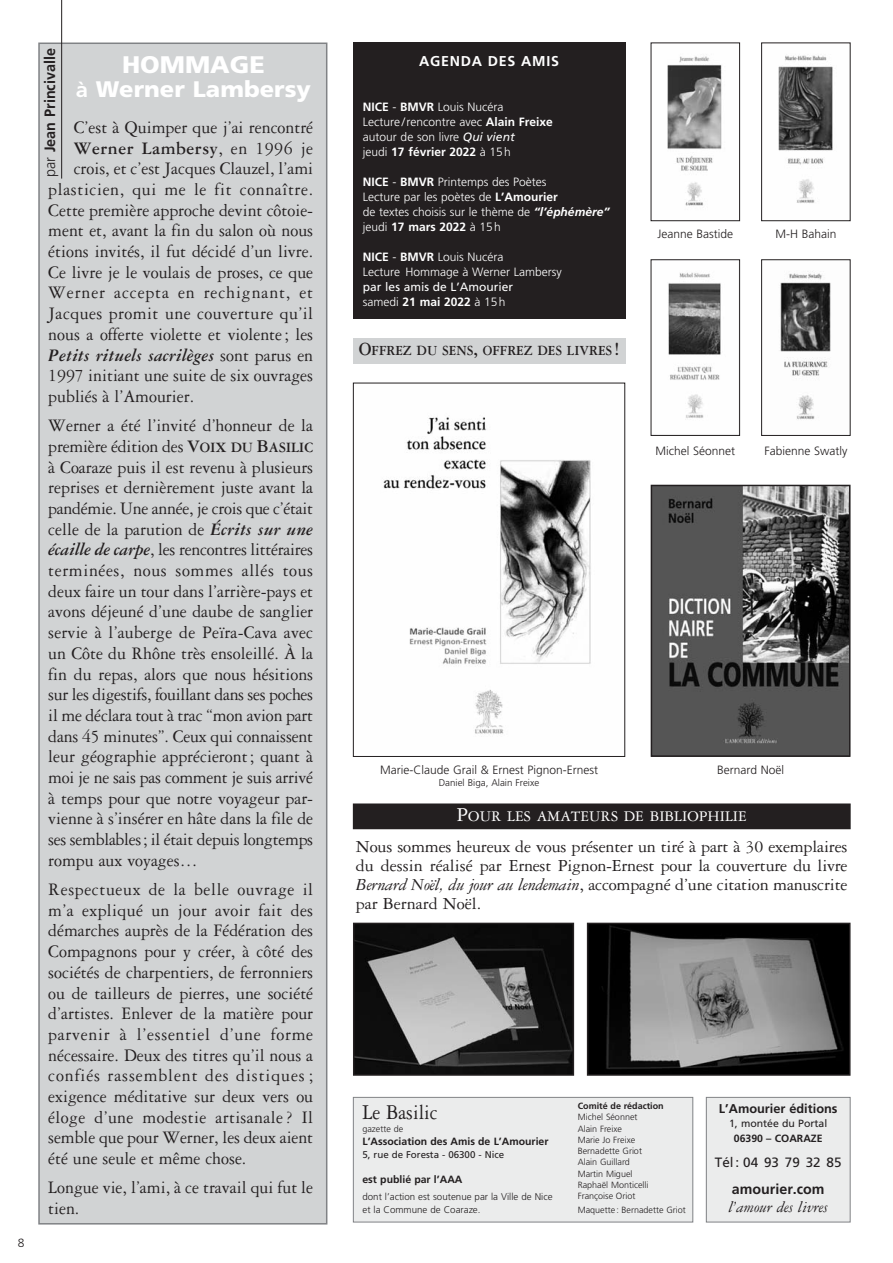
<style>
.page{position:relative;width:893px;height:1263px;background:#fff}
.page>*{position:absolute;margin:0;border:0;box-sizing:border-box;transform-origin:0 0}
.t1{font:900 24px "Frutiger";color:#fff;scale:1.05 1}
.t2{font:900 22.5px "Frutiger";color:#fff;scale:1.05 1}
.t3{font:22.5px "Garamond Three";color:#231f20;scale:.9 1}
.t4{font:18.75px/20.7px "Garamond Three";color:#231f20;text-align:justify;scale:.95 1}
.t5{font:italic 700 18.75px "Garamond Three";color:#231f20;scale:.95 1}
.t6{font:18.75px "Garamond Three";letter-spacing:.035em;color:#231f20;scale:.95 1}
.t7{font:18.75px "Garamond Three";letter-spacing:.025em;color:#231f20;scale:.95 1}
.t8{font:18.75px "Garamond Three";letter-spacing:.05em;color:#231f20;scale:.95 1}
.t9{font:700 18.75px "Garamond Three";letter-spacing:.03em;color:#231f20;scale:.95 1}
.t10{font:18px/19.2px "Garamond Three";letter-spacing:-.01em;color:#231f20;text-align:justify}
.t11{font:italic 16.5px "Garamond Three";color:#231f20}
.t12{font:15.75px "Garamond Three";color:#fff}
.t13{font:700 15px "Frutiger";letter-spacing:.005em;color:#231f20;scale:.96 1}
.t14{font:700 14.85px "Garamond Three";color:#231f20;scale:.9 1}
.t15{font:700 14.25px "Frutiger";letter-spacing:.05em;color:#fff}
.t16{font:700 14.25px "Frutiger";color:#231f20}
.t17{font:13.5px "Frutiger";color:#231f20}
.t18{font:700 12.75px "Frutiger";color:#231f20}
.t19{font:300 12px/15px "Frutiger";color:#fff}
.t20{font:300 12px "Frutiger";color:#231f20}
.t21{font:12px/15px "Frutiger";color:#fff}
.t22{font:700 10.5px "Frutiger";color:#231f20}
.t23{font:10.5px "Frutiger";color:#231f20}
.t24{font:300 9.75px/12.8px "Frutiger";color:#231f20}
.t25{font:9.75px "Frutiger";color:#231f20}
.t26{font:300 9px/11.2px "Frutiger";color:#231f20}
.t27{font:700 9px "Frutiger";color:#231f20}
.s1{font-weight:300}
.s2{font-weight:700;font-size:21px}
.s3{font-weight:700}
.s4{font-weight:400;font-style:italic}
.s5{font-weight:700;font-style:italic}
.s6{font-weight:400}
.s7{font-weight:400;font-style:normal}
.s8{font-weight:700;font-size:15.15px}
.s9{font-size:19.8px}
.s10{font-size:21px}
.s11{font-style:italic}
</style>
<div class="page">
<div style="left:40px;top:44px;width:286px;height:1179px;background:#d1d3d4"></div>
<div style="left:38px;top:43px;width:289px;height:1182px;border:2px solid #808285"></div>
<div style="left:354px;top:1098px;width:338px;height:124px;background:#ebecec"></div>
<div style="left:353px;top:1097px;width:340px;height:125px;border:1px solid #808285"></div>
<div style="left:353px;top:338px;width:272px;height:26px;background:#d1d3d4"></div>
<div style="left:354px;top:804px;width:496px;height:24px;background:#231f20"></div>
<div style="left:353px;top:804px;width:497px;height:25px;border:1px solid #231f20"></div>
<div style="left:707px;top:1098px;width:143px;height:124px;background:#ebecec"></div>
<div style="left:706px;top:1097px;width:144px;height:125px;border:1px solid #808285"></div>
<img style="left:356px;top:926px;width:215px;height:147px">
<div style="left:353px;top:923px;width:221px;height:153px;border:2px solid #231f20"></div>
<img style="left:590px;top:926px;width:257px;height:147px">
<div style="left:587px;top:923px;width:263px;height:153px;border:2px solid #231f20"></div>
<img style="left:383px;top:417px;width:208px;height:317px">
<div style="left:353px;top:383px;width:272px;height:374px;border:1px solid #231f20"></div>
<img style="left:778px;top:55px;width:55px;height:148px">
<div style="left:761px;top:43px;width:89px;height:178px;border:1px solid #231f20"></div>
<img style="left:667px;top:56px;width:55px;height:150px">
<div style="left:651px;top:43px;width:89px;height:178px;border:1px solid #231f20"></div>
<img style="left:654px;top:488px;width:193px;height:266px">
<div style="left:651px;top:485px;width:199px;height:272px;border:2px solid #231f20"></div>
<img style="left:668px;top:272px;width:53px;height:146px">
<div style="left:651px;top:259px;width:89px;height:177px;border:1px solid #231f20"></div>
<img style="left:780px;top:271px;width:51px;height:149px">
<div style="left:761px;top:259px;width:89px;height:177px;border:1px solid #231f20"></div>
<hr style="left:61px;top:0;width:1px;height:179px;background:#231f20">
<div style="left:353px;top:43px;width:272px;height:276px;background:#231f20"></div>
<p class="t20" style="left:18px;top:1238px;width:8px">8</p>
<p class="t13" style="left:44px;top:177px;width:136px;rotate:-90deg"><span class="s1">par</span> Jean Princivalle</p>
<p class="t15" style="left:419px;top:55px;width:141px">AGENDA DES AMIS</p>
<p class="t1" style="left:122px;top:54px;width:137px">HOMMAGE</p>
<p class="t2" style="left:76px;top:79px;width:225px"><span class="s2">à</span> Werner Lambersy</p>
<p class="t19" style="left:363px;top:100px;width:191px"><span class="s3">NICE</span> - <span class="s3">BMVR</span> Louis Nucéra<br>Lecture/rencontre avec <span class="s3">Alain Freixe </span>autour de son livre <span class="s4">Qui vient<br></span>jeudi <span class="s3">17 février 2022</span> à 15h</p>
<p class="t19" style="left:363px;top:175px;width:248px"><span class="s3">NICE</span> - <span class="s3">BMVR</span> Printemps des Poètes<br>Lecture par les poètes de <span class="s3">L’Amourier<br></span>de textes choisis sur le thème de <span class="s5">“l’éphémère” </span>jeudi <span class="s3">17 mars 2022</span> à 15h</p>
<p class="t19" style="left:363px;top:250px;width:200px"><span class="s3">NICE</span> - <span class="s3">BMVR</span> Louis Nucéra<br>Lecture Hommage à Werner Lambersy</p>
<p class="t21" style="left:363px;top:280px;width:152px">par les amis de L’Amourier <span class="s1">samedi</span> <span class="s3">21 mai 2022</span> <span class="s1">à 15h</span></p>
<p class="t4" style="left:74px;top:119px;width:254px">C’est à Quimper que j’ai rencontré</p>
<p class="t9" style="left:74px;top:141px;width:254px">Werner Lambersy<span class="s6">, en 1996 je</span></p>
<p class="t4" style="left:74px;top:160px;width:254px">crois, et c’est Jacques Clauzel, l’ami</p>
<p class="t6" style="left:48px;top:183px;width:280px">plasticien, qui me le fit connaître.</p>
<p class="t4" style="left:48px;top:201px;width:280px">Cette première approche devint côtoie-</p>
<p class="t4" style="left:48px;top:222px;width:280px">ment et, avant la fin du salon où nous</p>
<p class="t4" style="left:48px;top:243px;width:280px">étions invités, il fut décidé d’un livre.</p>
<p class="t4" style="left:48px;top:263px;width:280px">Ce livre je le voulais de proses, ce que</p>
<p class="t8" style="left:48px;top:286px;width:280px">Werner accepta en rechignant, et</p>
<p class="t7" style="left:48px;top:307px;width:280px">Jacques promit une couverture qu’il</p>
<p class="t4" style="left:48px;top:326px;width:280px">nous a offerte violette et violente ; les</p>
<p class="t5" style="left:48px;top:348px;width:280px">Petits rituels sacrilèges <span class="s7">sont parus en</span></p>
<p class="t4" style="left:48px;top:367px;width:280px">1997 initiant une suite de six ouvrages</p>
<p class="t4" style="left:48px;top:388px;width:155px">publiés à l’Amourier.</p>
<p class="t4" style="left:48px;top:417px;width:280px">Werner a été l’invité d’honneur de la première édition des <span class="s3">V</span><span class="s8">OIX DU</span> <span class="s3">B</span><span class="s8">ASILIC </span>à Coaraze puis il est revenu à plusieurs reprises et dernièrement juste avant la pandémie. Une année, je crois que c’était celle de la parution de <span class="s5">Écrits sur une écaille de carpe</span>, les rencontres littéraires terminées, nous sommes allés tous deux faire un tour dans l’arrière-pays et avons déjeuné d’une daube de sanglier servie à l’auberge de Peïra-Cava avec un Côte du Rhône très ensoleillé. À la fin du repas, alors que nous hésitions sur les digestifs, fouillant dans ses poches il me déclara tout à trac “mon avion part dans 45 minutes”. Ceux qui connaissent leur géographie apprécieront; quant à moi je ne sais pas comment je suis arrivé à temps pour que notre voyageur par&shy;vienne à s’insérer en hâte dans la file de ses semblables; il était depuis longtemps rompu aux voyages…</p>
<p class="t4" style="left:48px;top:881px;width:280px">Respectueux de la belle ouvrage il m’a expliqué un jour avoir fait des démarches auprès de la Fédération des Compagnons pour y créer, à côté des sociétés de charpentiers, de ferronniers ou de tailleurs de pierres, une société d’artistes. Enlever de la matière pour parvenir à l’essentiel d’une forme nécessaire. Deux des titres qu’il nous a confiés rassemblent des distiques ; exigence méditative sur deux vers ou éloge d’une modestie artisanale ? Il semble que pour Werner, les deux aient été une seule et même chose.</p>
<p class="t4" style="left:48px;top:1179px;width:280px">Longue vie, l’ami, à ce travail qui fut le tien.</p>
<p class="t20" style="left:657px;top:229px;width:77px">Jeanne Bastide</p>
<p class="t20" style="left:775px;top:229px;width:63px">M-H Bahain</p>
<p class="t14" style="left:359px;top:345px;width:291px"><span class="s9">O</span>FFREZ DU SENS<span class="s9">,</span> OFFREZ DES LIVRES <span class="s9">!</span></p>
<p class="t20" style="left:655px;top:446px;width:81px">Michel Séonnet</p>
<p class="t20" style="left:764px;top:446px;width:84px">Fabienne Swatly</p>
<p class="t20" style="left:380px;top:765px;width:219px">Marie-Claude Grail &amp; Ernest Pignon-Ernest</p>
<p class="t20" style="left:717px;top:765px;width:69px">Bernard Noël</p>
<p class="t24" style="left:439px;top:777px;width:102px">Daniel Biga, Alain Freixe</p>
<p class="t12" style="left:457px;top:811px;width:292px"><span class="s10">P</span>OUR LES AMATEURS DE BIBLIOPHILIE</p>
<p class="t10" style="left:356px;top:838px;width:493px">Nous sommes heureux de vous présenter un tiré à part à 30 exemplaires du dessin réalisé par Ernest Pignon-Ernest pour la couverture du livre <span class="s11">Bernard Noël, du jour au lendemain</span>, accompagné d’une citation manuscrite par Bernard Noël.</p>
<p class="t27" style="left:578px;top:1102px;width:87px">Comité de rédaction</p>
<p class="t26" style="left:578px;top:1112px;width:72px">Michel Séonnet<br>Alain Freixe<br>Marie Jo Freixe<br>Bernadette Griot<br>Alain Guillard<br>Martin Miguel<br>Raphaël Monticelli<br>Françoise Oriot</p>
<p class="t26" style="left:578px;top:1205px;width:110px">Maquette: Bernadette Griot</p>
<p class="t18" style="left:719px;top:1103px;width:120px">L’Amourier éditions</p>
<p class="t23" style="left:729px;top:1119px;width:100px">1, montée du Portal</p>
<p class="t22" style="left:734px;top:1134px;width:90px">06390 – COARAZE</p>
<p class="t17" style="left:715px;top:1157px;width:128px">Tél: 04 93 79 32 85</p>
<p class="t16" style="left:732px;top:1184px;width:94px">amourier.com</p>
<p class="t11" style="left:728px;top:1202px;width:101px">l’amour des livres</p>
<p class="t3" style="left:362px;top:1105px;width:85px">Le Basilic</p>
<p class="t26" style="left:362px;top:1124px;width:42px">gazette de</p>
<p class="t22" style="left:362px;top:1137px;width:188px">L’Association des Amis de L’Amourier</p>
<p class="t25" style="left:362px;top:1150px;width:143px">5, rue de Foresta - 06300 - Nice</p>
<p class="t22" style="left:362px;top:1175px;width:102px">est publié par l’AAA</p>
<p class="t24" style="left:362px;top:1191px;width:192px">dont l’action est soutenue par la Ville de Nice et la Commune de Coaraze.</p>
</div>
